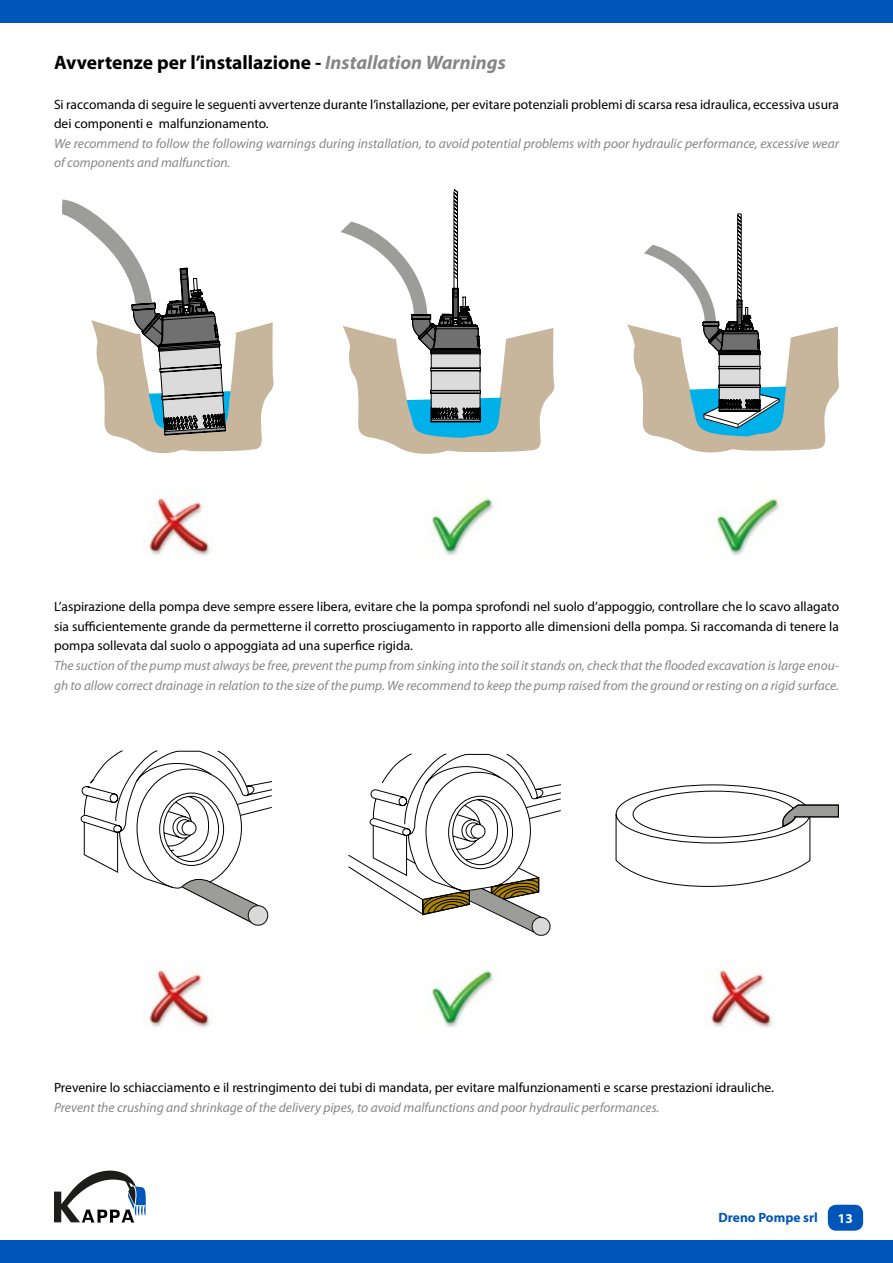
<style>
.page{position:relative;width:893px;height:1263px;background:#fff}
.page>*{position:absolute;margin:0;border:0;box-sizing:border-box;transform-origin:0 0}
.t1{font:700 19.5px "Myriad Pro";color:#000}
.t2{font:13.5px/19.5px "Myriad Pro";color:#000}
.t3{font:italic 13.5px/19.5px "Myriad Pro";color:#878787}
.t4{font:700 13.5px "Myriad Pro";color:#0055b8}
.t5{font:700 13.5px "Myriad Pro";color:#fff}
.s1{font-style:italic;color:#878787}
</style>
<div class="page">
<div style="left:0;top:1241px;width:893px;height:22px;background:#0055b8"></div>
<div style="left:828px;top:1205px;width:35px;height:26px;background:#0055b8;border-radius:9px"></div>
<svg style="left:54px;top:1170px;width:92px;height:52px"></svg>
<div style="left:0;top:0;width:893px;height:22px;background:#0055b8"></div>
<img style="left:149px;top:969px;width:62px;height:59px">
<img style="left:711px;top:969px;width:62px;height:59px">
<img style="left:431px;top:970px;width:63px;height:58px">
<img style="left:149px;top:497px;width:62px;height:59px">
<img style="left:431px;top:498px;width:63px;height:58px">
<img style="left:716px;top:498px;width:64px;height:58px">
<svg style="left:62px;top:199px;width:212px;height:255px"></svg>
<svg style="left:341px;top:189px;width:214px;height:265px"></svg>
<svg style="left:627px;top:214px;width:212px;height:239px"></svg>
<svg style="left:81px;top:750px;width:192px;height:176px"></svg>
<svg style="left:348px;top:753px;width:213px;height:183px"></svg>
<svg style="left:615px;top:784px;width:224px;height:103px"></svg>
<h1 class="t1" style="left:54px;top:51px;width:453px">Avvertenze per l’installazione - <span class="s1">Installation Warnings</span></h1>
<p class="t2" style="left:54px;top:94px;width:786px">Si raccomanda di seguire le seguenti avvertenze durante l’installazione, per evitare potenziali problemi di scarsa resa idraulica, eccessiva usura dei componenti e malfunzionamento.</p>
<p class="t3" style="left:54px;top:134px;width:786px">We recommend to follow the following warnings during installation, to avoid potential problems with poor hydraulic performance, excessive wear of components and malfunction.</p>
<p class="t2" style="left:54px;top:597px;width:787px;text-align:justify">L’aspirazione della pompa deve sempre essere libera, evitare che la pompa sprofondi nel suolo d’appoggio, controllare che lo scavo allagato sia sufficientemente grande da permetterne il corretto prosciugamento in rapporto alle dimensioni della pompa. Si raccomanda di tenere la pompa sollevata dal suolo o appoggiata ad una superfice rigida.</p>
<p class="t3" style="left:54px;top:656px;width:786px">The suction of the pump must always be free, prevent the pump from sinking into the soil it stands on, check that the flooded excavation is large enou&shy;gh to allow correct drainage in relation to the size of the pump. We recommend to keep the pump raised from the ground or resting on a rigid surface.</p>
<p class="t2" style="left:54px;top:1078px;width:721px">Prevenire lo schiacciamento e il restringimento dei tubi di mandata, per evitare malfunzionamenti e scarse prestazioni idrauliche.</p>
<p class="t3" style="left:54px;top:1098px;width:607px">Prevent the crushing and shrinkage of the delivery pipes, to avoid malfunctions and poor hydraulic performances.</p>
<p class="t4" style="left:718px;top:1210px;width:101px">Dreno Pompe srl</p>
<p class="t5" style="left:838px;top:1210px;width:16px">13</p>
</div>
